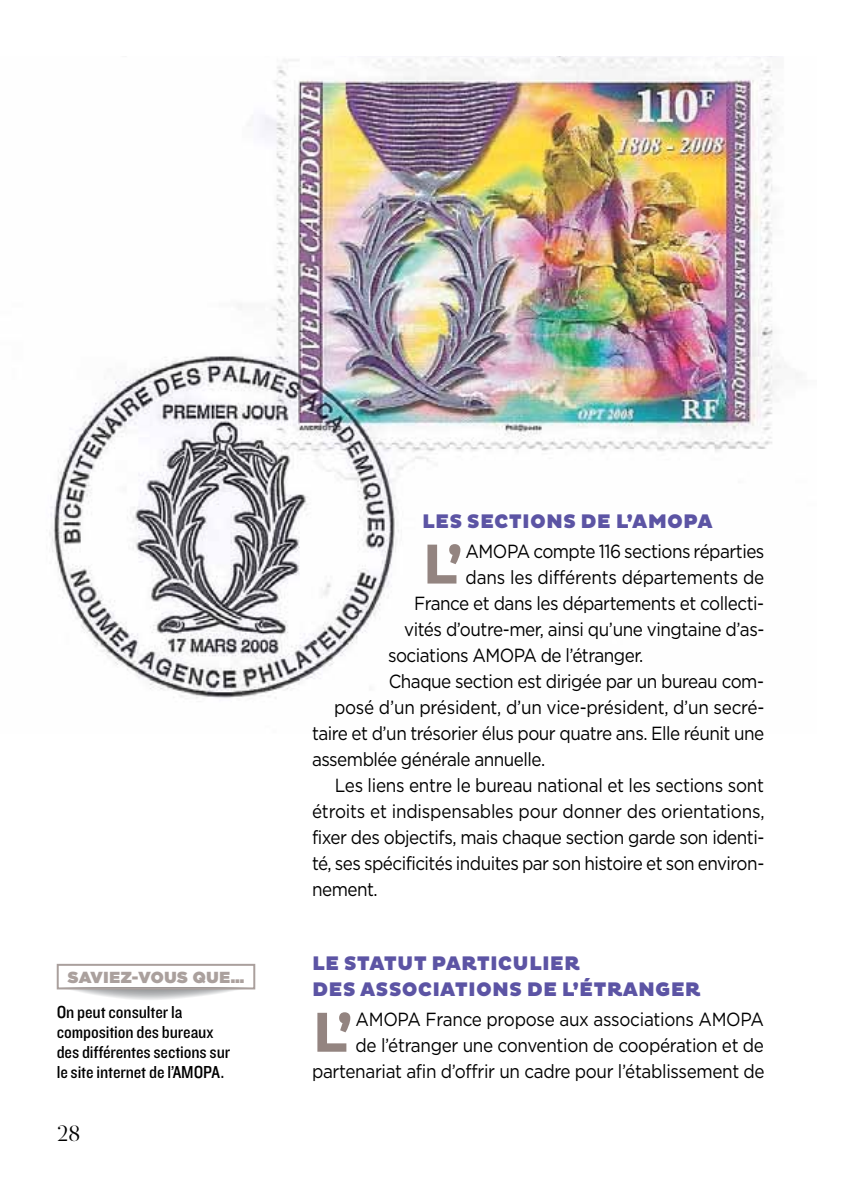
<style>
.page{position:relative;width:851px;height:1191px;background:#fff}
.page>*{position:absolute;margin:0;border:0;box-sizing:border-box;transform-origin:0 0}
.t1{font:700 57.2px "Pluto";color:#938480}
.t2{font:22px "Glosa Display";color:#000}
.t3{font:900 20px/26px "Pluto";letter-spacing:.005em;color:#5c54a4}
.t4{font:19px/26px "Gotham";letter-spacing:-.03em;color:#000;text-align:right;scale:.9 1}
.t5{font:19px "Gotham";letter-spacing:-.01em;color:#000;scale:.9 1}
.t6{font:18px/20px "Knockout HTF30 Junior Welterwt";letter-spacing:-.005em;color:#000}
.t7{font:900 16px "Gotham";letter-spacing:.04em;color:#aaa09d}
</style>
<div class="page">
<img style="left:49px;top:57px;width:749px;height:642px">
<div style="left:57px;top:963px;width:198px;height:26px;border:2px solid #aaa09d"></div>
<p class="t7" style="left:68px;top:965px;width:178px">SAVIEZ-VOUS QUE…</p>
<p class="t6" style="left:57px;top:1002px;width:175px">On peut consulter la composition des bureaux des différentes sections sur le site internet de l’AMOPA.</p>
<p class="t2" style="left:57px;top:1118px;width:25px">28</p>
<p class="t3" style="left:422px;top:508px;width:227px">LES SECTIONS DE L’AMOPA</p>
<h1 class="t1" style="left:422px;top:531px;width:43px">L’</h1>
<p class="t4" style="left:465px;top:537px;width:333px">AMOPA compte 116 sections réparties</p>
<p class="t5" style="left:465px;top:564px;width:333px">dans les différents départements de</p>
<p class="t4" style="left:414px;top:589px;width:390px">France et dans les départements et collecti-</p>
<p class="t4" style="left:404px;top:615px;width:402px">vités d’outre-mer, ainsi qu’une vingtaine d’as-</p>
<p class="t4" style="left:388px;top:641px;width:285px">sociations AMOPA de l’étranger.</p>
<p class="t4" style="left:388px;top:667px;width:418px">Chaque section est dirigée par un bureau com-</p>
<p class="t4" style="left:334px;top:693px;width:479px">posé d’un président, d’un vice-président, d’un secré-</p>
<p class="t4" style="left:312px;top:719px;width:504px">taire et d’un trésorier élus pour quatre ans. Elle réunit une</p>
<p class="t4" style="left:312px;top:745px;width:260px">assemblée générale annuelle.</p>
<p class="t4" style="left:334px;top:771px;width:478px">Les liens entre le bureau national et les sections sont</p>
<p class="t5" style="left:312px;top:798px;width:504px">étroits et indispensables pour donner des orientations,</p>
<p class="t4" style="left:312px;top:823px;width:504px">fixer des objectifs, mais chaque section garde son identi-</p>
<p class="t4" style="left:312px;top:849px;width:504px">té, ses spécificités induites par son histoire et son environ-</p>
<p class="t4" style="left:312px;top:875px;width:74px">nement.</p>
<p class="t3" style="left:312px;top:950px;width:390px">LE STATUT PARTICULIER<br>DES ASSOCIATIONS DE L’ÉTRANGER</p>
<h1 class="t1" style="left:312px;top:999px;width:43px">L’</h1>
<p class="t4" style="left:312px;top:1005px;width:504px">AMOPA France propose aux associations AMOPA<br>de l’étranger une convention de coopération et de partenariat afin d’offrir un cadre pour l’établissement de</p>
</div>
